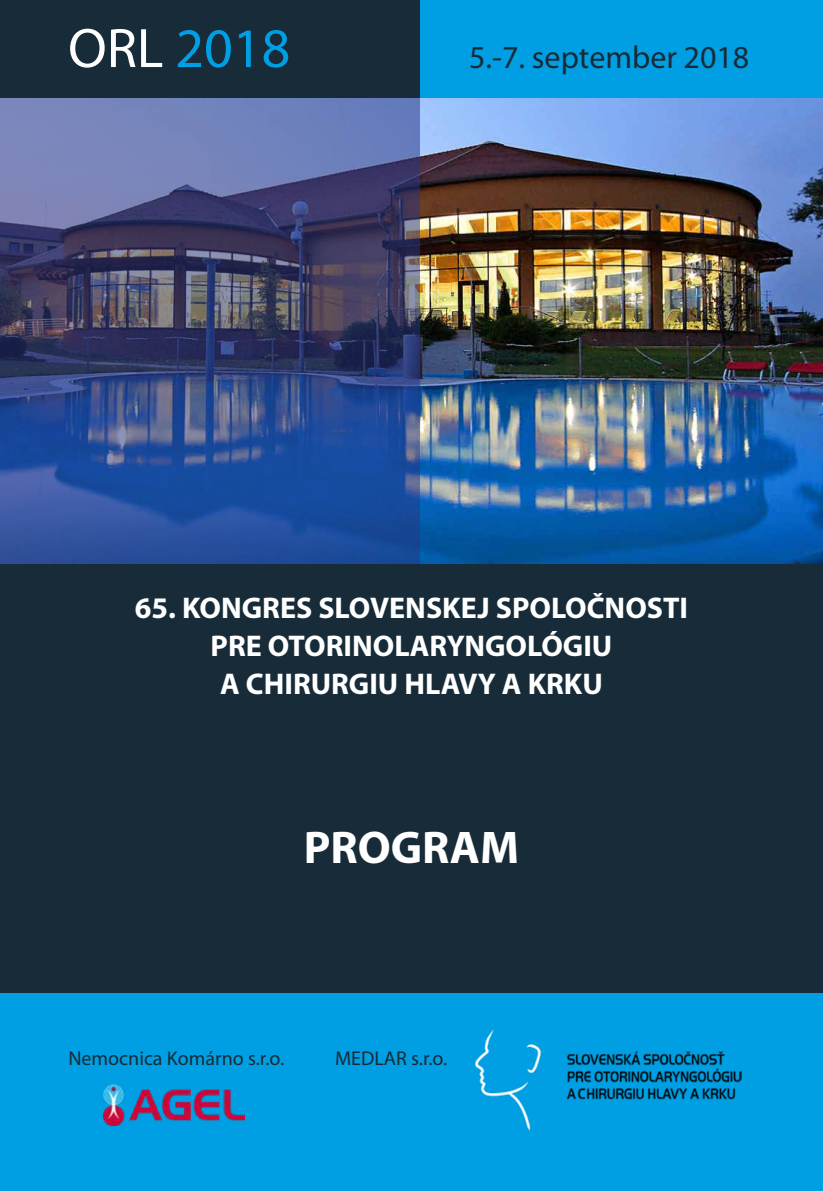
<style>
.page{position:relative;width:823px;height:1191px;background:#fff}
.page>*{position:absolute;margin:0;border:0;box-sizing:border-box;transform-origin:0 0}
.t1{font:56px "Myriad Pro";color:#009fe3}
.t2{font:700 46px "Myriad Pro";color:#fff}
.t3{font:32px "Myriad Pro";color:#172c38}
.t4{font:700 30px/38px "Myriad Pro";color:#fff;text-align:center}
.t5{font:20px "Myriad Pro";color:#172c38}
.s1{color:#fff}
</style>
<div class="page">
<div style="left:419px;top:0;width:403px;height:99px;background:#009fe3"></div>
<div style="left:0;top:992px;width:822px;height:199px;background:#009fe3"></div>
<div style="left:0;top:0;width:419px;height:99px;background:#172c38"></div>
<div style="left:0;top:564px;width:822px;height:428px;background:#172c38"></div>
<img style="left:419px;top:99px;width:403px;height:465px">
<img style="left:104px;top:1084px;width:140px;height:41px">
<img style="left:474px;top:1029px;width:268px;height:102px">
<svg style="left:0;top:99px;width:419px;height:465px;background:#40528a"></svg>
<h1 class="t1" style="left:68px;top:18px;width:223px"><span class="s1">ORL</span> 2018</h1>
<p class="t3" style="left:469px;top:40px;width:281px">5.-7. september 2018</p>
<p class="t4" style="left:135px;top:588px;width:554px">65. KONGRES SLOVENSKEJ SPOLOČNOSTI<br>PRE OTORINOLARYNGOLÓGIU<br>A CHIRURGIU HLAVY A KRKU</p>
<h2 class="t2" style="left:304px;top:817px;width:216px">PROGRAM</h2>
<p class="t5" style="left:68px;top:1047px;width:217px">Nemocnica Komárno s.r.o.</p>
<p class="t5" style="left:335px;top:1047px;width:114px">MEDLAR s.r.o.</p>
</div>
